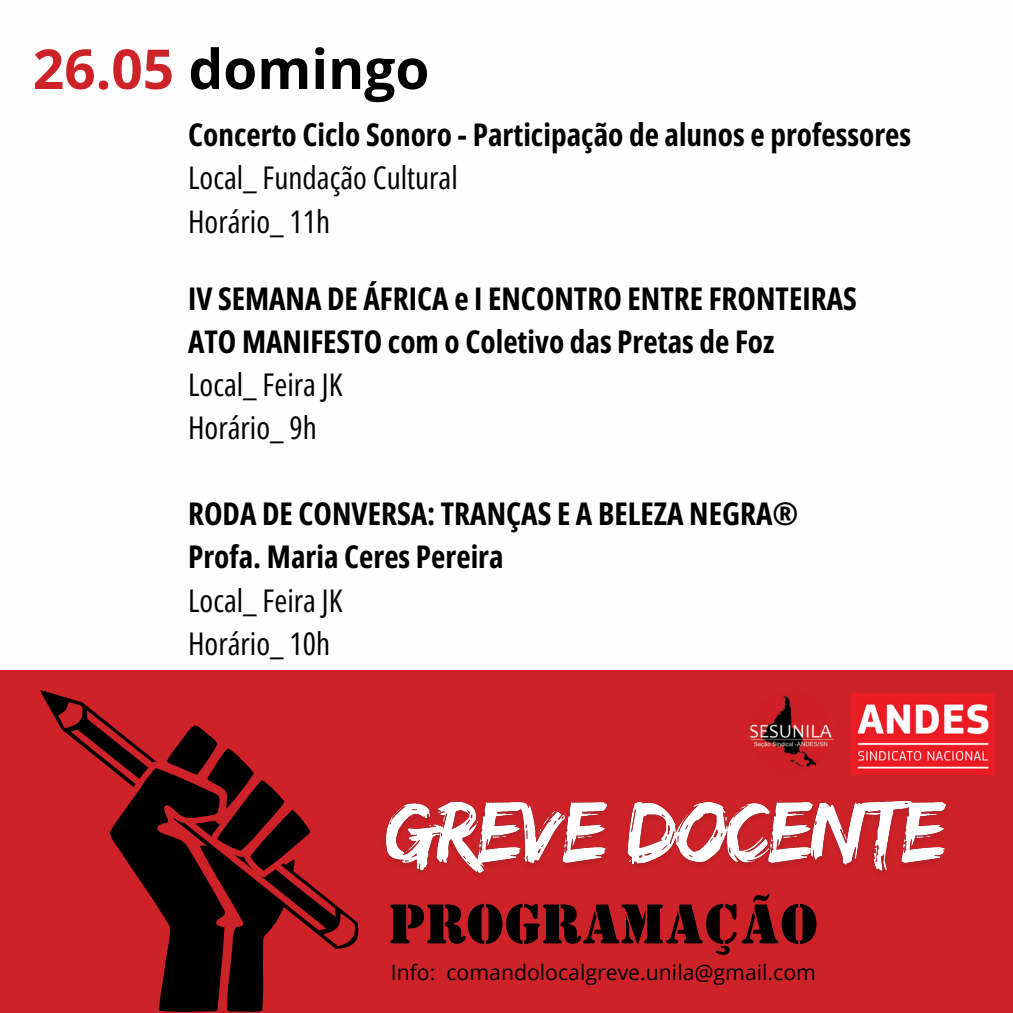
<style>
.page{position:relative;width:1013px;height:1013px;background:#fff}
.page>*{position:absolute;margin:0;border:0;box-sizing:border-box;transform-origin:0 0}
.t1{font:700 55px "Open Sans";color:#000}
.t2{font:55px "Stencil BT";color:#000}
.t3{font:700 31.25px/43.1px "Open Sans Condensed";color:#000}
.t4{font:21.25px "Open Sans";color:#000}
.s1{color:#cd2228}
.s2{font-weight:400;color:#050303}
.s3{font-weight:400}
</style>
<div class="page">
<div style="left:0;top:0;width:1012px;height:1012px;background:#cd2228"></div>
<svg style="left:41px;top:690px;width:317px;height:322px"></svg>
<img style="left:750px;top:690px;width:83px;height:84px;border-radius:50%">
<img style="left:851px;top:694px;width:143px;height:80px">
<div style="left:0;top:0;width:1012px;height:670px;background:#fffefe"></div>
<img style="left:385px;top:800px;width:561px;height:75px">
<h4 class="t1" style="left:33px;top:30px;width:398px"><span class="s1">26.05</span> domingo</h4>
<h4 class="t3" style="left:188px;top:112px;width:724px">Concerto Ciclo Sonoro - Participação de alunos e professores<br><span class="s2">Local_ Fundação Cultural<br>Horário_ 11h</span></h4>
<p class="t3" style="left:188px;top:276px;width:670px">IV SEMANA DE ÁFRICA e I ENCONTRO ENTRE FRONTEIRAS<br>ATO MANIFESTO com o Coletivo das Pretas de Foz<br><span class="s3">Local_ Feira JK<br>Horário_ 9h</span></p>
<p class="t3" style="left:188px;top:491px;width:611px">RODA DE CONVERSA: TRANÇAS E A BELEZA NEGRA®<br>Profa. Maria Ceres Pereira<br><span class="s2">Local_ Feira JK<br></span><span class="s3">Horário_ 10h</span></p>
<p class="t2" style="left:389px;top:890px;width:431px">PROGRAMAÇÃO</p>
<h2 class="t4" style="left:391px;top:957px;width:427px">Info: comandolocalgreve.unila@gmail.com</h2>
</div>
